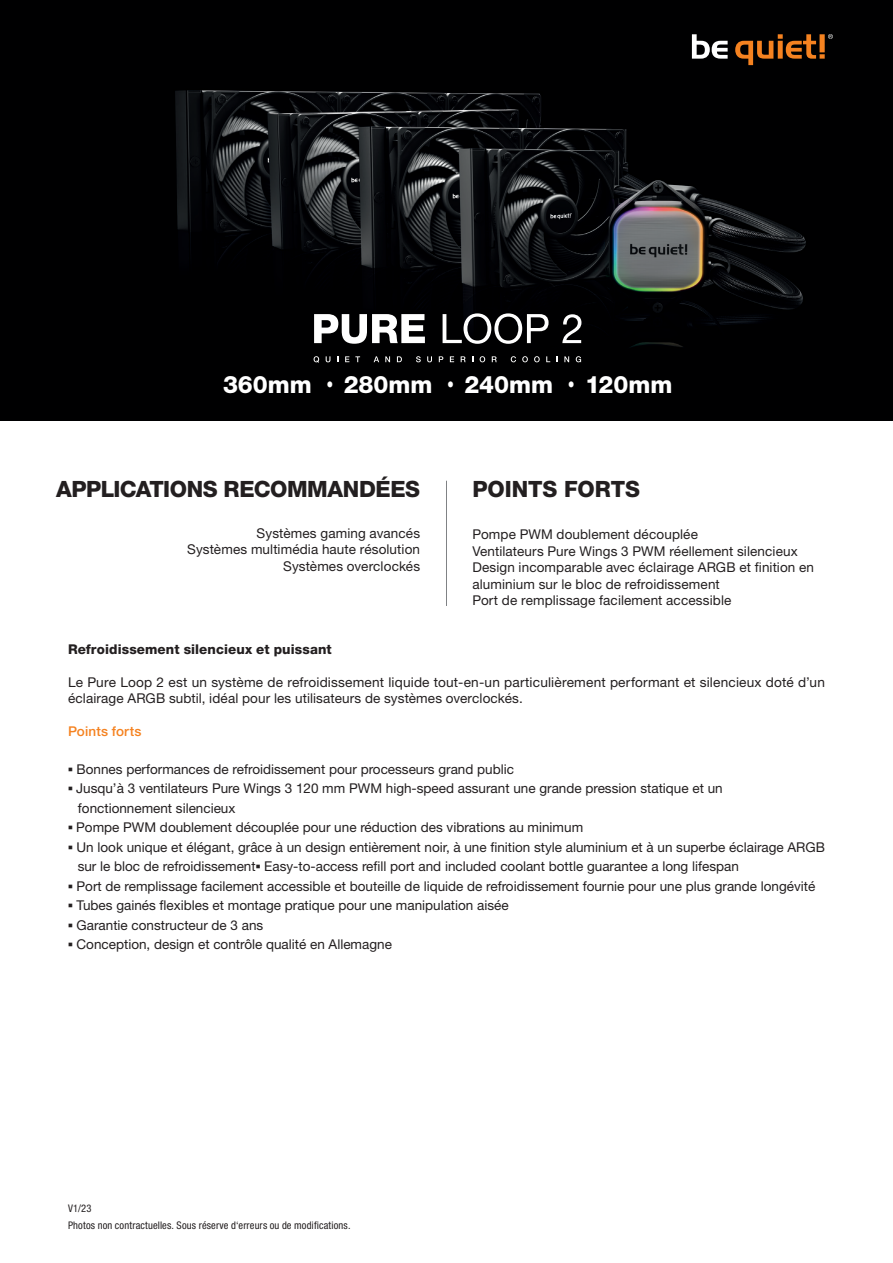
<style>
.page{position:relative;width:893px;height:1263px;background:#fff}
.page>*{position:absolute;margin:0;border:0;box-sizing:border-box;transform-origin:0 0}
.t1{font:800 24px "Helvetica Neue LT Pro";color:#fff}
.t2{font:800 22.5px "Helvetica Neue LT Pro";letter-spacing:-.015em;color:#231f20}
.t3{font:13.5px/16.5px "Helvetica Neue LT Pro";color:#231f20}
.t4{font:800 13.5px "Helvetica Neue LT Pro";letter-spacing:.01em;color:#231f20}
.t5{font:500 13.5px "Helvetica Neue LT Pro";letter-spacing:.01em;color:#f58220}
.t6{font:condensed 10.5px/17.2px "Helvetica Neue LT Pro";letter-spacing:.015em;color:#231f20}
.s1{font-family:"Arial Narrow";font-weight:400}
.s2{font-family:"Franklin Gothic";font-weight:500}
</style>
<div class="page">
<div style="left:0;top:0;width:893px;height:421px;background:#000001"></div>
<svg style="left:692px;top:34px;width:36px;height:25px"></svg>
<svg style="left:735px;top:34px;width:98px;height:31px"></svg>
<hr style="left:446px;top:481px;width:1px;height:125px;background:#808285">
<img style="left:175px;top:90px;width:631px;height:273px">
<svg style="left:314px;top:314px;width:111px;height:30px"></svg>
<svg style="left:443px;top:313px;width:106px;height:31px"></svg>
<svg style="left:562px;top:314px;width:19px;height:29px"></svg>
<svg style="left:314px;top:356px;width:5px;height:7px"></svg>
<svg style="left:326px;top:356px;width:4px;height:6px"></svg>
<svg style="left:345px;top:356px;width:4px;height:6px"></svg>
<svg style="left:355px;top:356px;width:5px;height:6px"></svg>
<svg style="left:374px;top:356px;width:5px;height:6px"></svg>
<svg style="left:385px;top:356px;width:5px;height:6px"></svg>
<svg style="left:397px;top:356px;width:5px;height:6px"></svg>
<svg style="left:416px;top:356px;width:5px;height:6px"></svg>
<svg style="left:427px;top:356px;width:5px;height:6px"></svg>
<svg style="left:439px;top:356px;width:4px;height:6px"></svg>
<svg style="left:450px;top:356px;width:4px;height:6px"></svg>
<svg style="left:461px;top:356px;width:5px;height:6px"></svg>
<svg style="left:480px;top:356px;width:5px;height:6px"></svg>
<svg style="left:492px;top:356px;width:5px;height:6px"></svg>
<svg style="left:511px;top:356px;width:5px;height:6px"></svg>
<svg style="left:522px;top:356px;width:6px;height:6px"></svg>
<svg style="left:534px;top:356px;width:6px;height:6px"></svg>
<svg style="left:546px;top:356px;width:4px;height:6px"></svg>
<svg style="left:564px;top:356px;width:5px;height:6px"></svg>
<svg style="left:576px;top:356px;width:5px;height:6px"></svg>
<h1 class="t1" style="left:223px;top:371px;width:451px">360mm <span class="s1">•</span> 280mm <span class="s1">•</span> 240mm <span class="s1">•</span> 120mm</h1>
<h2 class="t2" style="left:56px;top:475px;width:365px">APPLICATIONS RECOMMANDÉES</h2>
<h2 class="t2" style="left:472px;top:475px;width:169px">POINTS FORTS</h2>
<p class="t3" style="left:187px;top:524px;width:234px;text-align:right">Systèmes gaming avancés<br>Systèmes multimédia haute résolution<br>Systèmes overclockés</p>
<p class="t3" style="left:472px;top:526px;width:343px">Pompe PWM doublement découplée<br>Ventilateurs Pure Wings 3 PWM réellement silencieux Design incomparable avec éclairage ARGB et finition en aluminium sur le bloc de refroidissement<br>Port de remplissage facilement accessible</p>
<p class="t4" style="left:68px;top:641px;width:265px">Refroidissement silencieux et puissant</p>
<p class="t3" style="left:68px;top:673px;width:758px">Le Pure Loop 2 est un système de refroidissement liquide tout-en-un particulièrement performant et silencieux doté d’un éclairage ARGB subtil, idéal pour les utilisateurs de systèmes overclockés.</p>
<p class="t5" style="left:68px;top:723px;width:75px">Points forts</p>
<p class="t3" style="left:68px;top:760px;width:447px"><span class="s2">▪</span> Bonnes performances de refroidissement pour processeurs grand public</p>
<p class="t3" style="left:78px;top:778px;width:646px;line-height:19.5px;text-indent:-10px"><span class="s2">▪</span> Jusqu’à 3 ventilateurs Pure Wings 3 120 mm PWM high-speed assurant une grande pression statique et un fonctionnement silencieux</p>
<p class="t3" style="left:68px;top:819px;width:517px"><span class="s2">▪</span> Pompe PWM doublement découplée pour une réduction des vibrations au minimum</p>
<p class="t3" style="left:78px;top:837px;width:749px;line-height:19.5px;text-indent:-10px"><span class="s2">▪</span> Un look unique et élégant, grâce à un design entièrement noir, à une finition style aluminium et à un superbe éclairage ARGB sur le bloc de refroidissement<span class="s2">▪</span> Easy-to-access refill port and included coolant bottle guarantee a long lifespan</p>
<p class="t3" style="left:68px;top:877px;width:749px"><span class="s2">▪</span> Port de remplissage facilement accessible et bouteille de liquide de refroidissement fournie pour une plus grande longévité</p>
<p class="t3" style="left:68px;top:897px;width:442px"><span class="s2">▪</span> Tubes gainés flexibles et montage pratique pour une manipulation aisée</p>
<p class="t3" style="left:68px;top:916px;width:197px"><span class="s2">▪</span> Garantie constructeur de 3 ans</p>
<p class="t3" style="left:68px;top:936px;width:325px"><span class="s2">▪</span> Conception, design et contrôle qualité en Allemagne</p>
<p class="t6" style="left:68px;top:1199px;width:284px">V1/23<br>Photos non contractuelles. Sous réserve d‘erreurs ou de modifications.</p>
</div>
